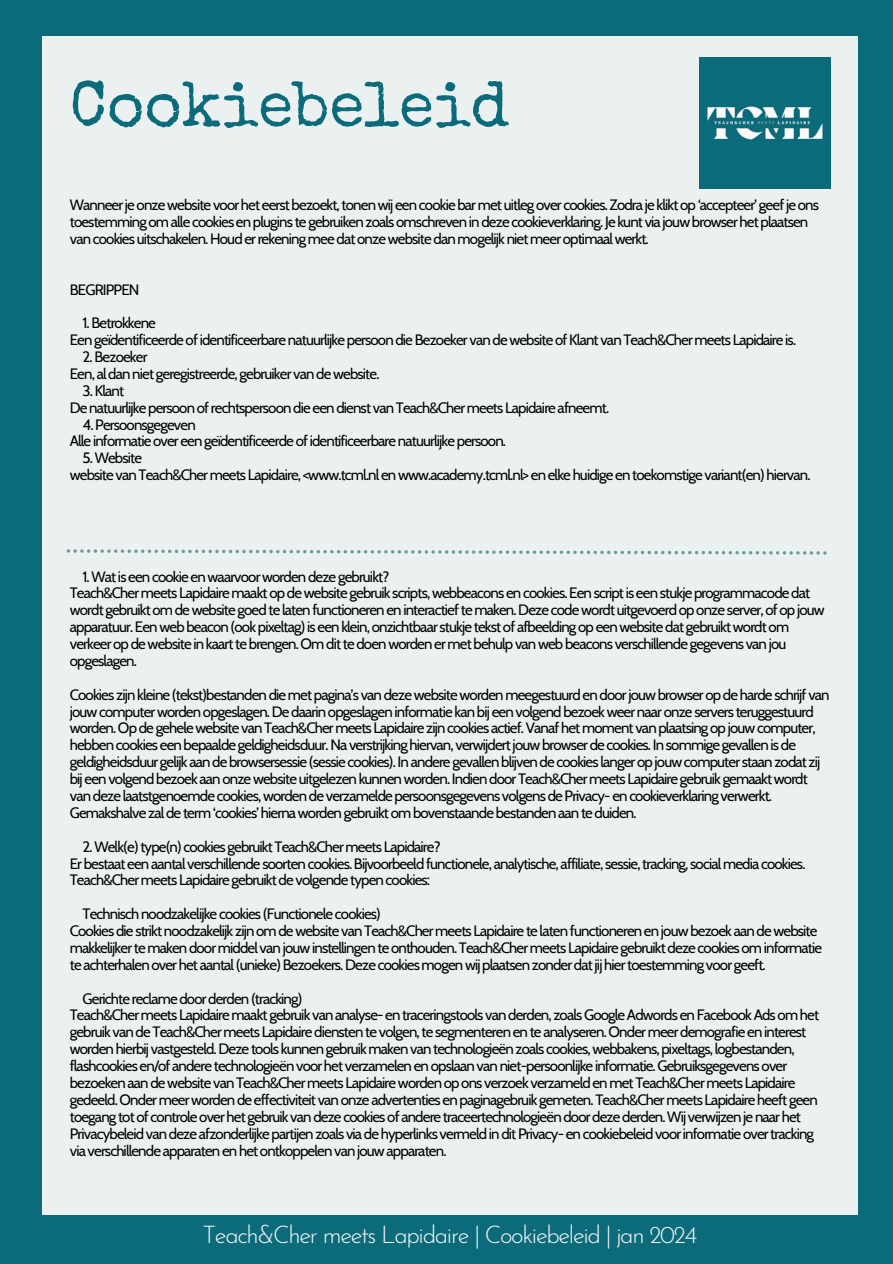
<style>
.page{position:relative;width:893px;height:1264px;background:#fff}
.page>*{position:absolute;margin:0;border:0;box-sizing:border-box;transform-origin:0 0}
.t1{font:64.2px "Special Elite";color:#0b6b7b}
.t2{font:300 24px "Josefin Sans";letter-spacing:-.055em;color:#fbfaf9}
.t3{font:15px/16.8px "Cabin";letter-spacing:-.055em;color:#000}
</style>
<div class="page">
<div style="left:0;top:0;width:892px;height:1263px;background:#0b6b7b"></div>
<div style="left:42px;top:37px;width:815px;height:1178px;background:#ebf1f1"></div>
<svg style="left:67px;top:549px;width:759px;height:5px"></svg>
<img style="left:699px;top:58px;width:131px;height:130px">
<p class="t1" style="left:70px;top:80px;width:441px">Cookiebeleid</p>
<p class="t3" style="left:70px;top:196px;width:750px">Wanneer je onze website voor het eerst bezoekt, tonen wij een cookie bar met uitleg over cookies. Zodra je klikt op ‘accepteer’ geef je ons toestemming om alle cookies en plugins te gebruiken zoals omschreven in deze cookieverklaring. Je kunt via jouw browser het plaatsen van cookies uitschakelen. Houd er rekening mee dat onze website dan mogelijk niet meer optimaal werkt.</p>
<p class="t3" style="left:70px;top:281px;width:71px">BEGRIPPEN</p>
<p class="t3" style="left:83px;top:314px;width:75px">1. Betrokkene</p>
<p class="t3" style="left:70px;top:331px;width:727px">Een geïdentificeerde of identificeerbare natuurlijke persoon die Bezoeker van de website of Klant van Teach&amp;Cher meets Lapidaire is.</p>
<p class="t3" style="left:83px;top:348px;width:66px">2. Bezoeker</p>
<p class="t3" style="left:70px;top:365px;width:311px">Een, al dan niet geregistreerde, gebruiker van de website.</p>
<p class="t3" style="left:83px;top:382px;width:43px">3. Klant</p>
<p class="t3" style="left:70px;top:399px;width:540px">De natuurlijke persoon of rechtspersoon die een dienst van Teach&amp;Cher meets Lapidaire afneemt.</p>
<p class="t3" style="left:83px;top:416px;width:115px">4. Persoonsgegeven</p>
<p class="t3" style="left:70px;top:432px;width:437px">Alle informatie over een geïdentificeerde of identificeerbare natuurlijke persoon.</p>
<p class="t3" style="left:83px;top:449px;width:61px">5. Website</p>
<p class="t3" style="left:70px;top:466px;width:742px">website van Teach&amp;Cher meets Lapidaire, &lt;www.tcml.nl en www.academy.tcml.nl&gt; en elke huidige en toekomstige variant(en) hiervan.</p>
<p class="t3" style="left:83px;top:567px;width:308px">1. Wat is een cookie en waarvoor worden deze gebruikt?</p>
<p class="t3" style="left:70px;top:584px;width:756px">Teach&amp;Cher meets Lapidaire maakt op de website gebruik scripts, webbeacons en cookies. Een script is een stukje programmacode dat wordt gebruikt om de website goed te laten functioneren en interactief te maken. Deze code wordt uitgevoerd op onze server, of op jouw apparatuur. Een web beacon (ook pixeltag) is een klein, onzichtbaar stukje tekst of afbeelding op een website dat gebruikt wordt om verkeer op de website in kaart te brengen. Om dit te doen worden er met behulp van web beacons verschillende gegevens van jou opgeslagen.</p>
<p class="t3" style="left:70px;top:686px;width:761px">Cookies zijn kleine (tekst)bestanden die met pagina’s van deze website worden meegestuurd en door jouw browser op de harde schrijf van jouw computer worden opgeslagen. De daarin opgeslagen informatie kan bij een volgend bezoek weer naar onze servers teruggestuurd worden. Op de gehele website van Teach&amp;Cher meets Lapidaire zijn cookies actief. Vanaf het moment van plaatsing op jouw computer, hebben cookies een bepaalde geldigheidsduur. Na verstrijking hiervan, verwijdert jouw browser de cookies. In sommige gevallen is de geldigheidsduur gelijk aan de browsersessie (sessie cookies). In andere gevallen blijven de cookies langer op jouw computer staan zodat zij bij een volgend bezoek aan onze website uitgelezen kunnen worden. Indien door Teach&amp;Cher meets Lapidaire gebruik gemaakt wordt van deze laatstgenoemde cookies, worden de verzamelde persoonsgegevens volgens de Privacy- en cookieverklaring verwerkt.<br>Gemakshalve zal de term ‘cookies’ hierna worden gebruikt om bovenstaande bestanden aan te duiden.</p>
<p class="t3" style="left:83px;top:837px;width:359px">2. Welk(e) type(n) cookies gebruikt Teach&amp;Cher meets Lapidaire?</p>
<p class="t3" style="left:70px;top:854px;width:737px">Er bestaat een aantal verschillende soorten cookies. Bijvoorbeeld functionele, analytische, affiliate, sessie, tracking, social media cookies.<br>Teach&amp;Cher meets Lapidaire gebruikt de volgende typen cookies:</p>
<p class="t3" style="left:83px;top:905px;width:300px">Technisch noodzakelijke cookies (Functionele cookies)</p>
<p class="t3" style="left:70px;top:922px;width:753px">Cookies die strikt noodzakelijk zijn om de website van Teach&amp;Cher meets Lapidaire te laten functioneren en jouw bezoek aan de website makkelijker te maken door middel van jouw instellingen te onthouden. Teach&amp;Cher meets Lapidaire gebruikt deze cookies om informatie te achterhalen over het aantal (unieke) Bezoekers. Deze cookies mogen wij plaatsen zonder dat jij hier toestemming voor geeft.</p>
<p class="t3" style="left:83px;top:989px;width:221px">Gerichte reclame door derden (tracking)</p>
<p class="t3" style="left:70px;top:1006px;width:750px">Teach&amp;Cher meets Lapidaire maakt gebruik van analyse- en traceringstools van derden, zoals Google Adwords en Facebook Ads om het gebruik van de Teach&amp;Cher meets Lapidaire diensten te volgen, te segmenteren en te analyseren. Onder meer demografie en interest worden hierbij vastgesteld. Deze tools kunnen gebruik maken van technologieën zoals cookies, webbakens, pixeltags, logbestanden, flashcookies en/of andere technologieën voor het verzamelen en opslaan van niet-persoonlijke informatie. Gebruiksgegevens over bezoeken aan de website van Teach&amp;Cher meets Lapidaire worden op ons verzoek verzameld en met Teach&amp;Cher meets Lapidaire gedeeld. Onder meer worden de effectiviteit van onze advertenties en paginagebruik gemeten. Teach&amp;Cher meets Lapidaire heeft geen toegang tot of controle over het gebruik van deze cookies of andere traceertechnologieën door deze derden. Wij verwijzen je naar het Privacybeleid van deze afzonderlijke partijen zoals via de hyperlinks vermeld in dit Privacy- en cookiebeleid voor informatie over tracking via verschillende apparaten en het ontkoppelen van jouw apparaten.</p>
<p class="t2" style="left:202px;top:1225px;width:496px">Teach&amp;Cher meets Lapidaire | Cookiebeleid | jan 2024</p>
</div>
